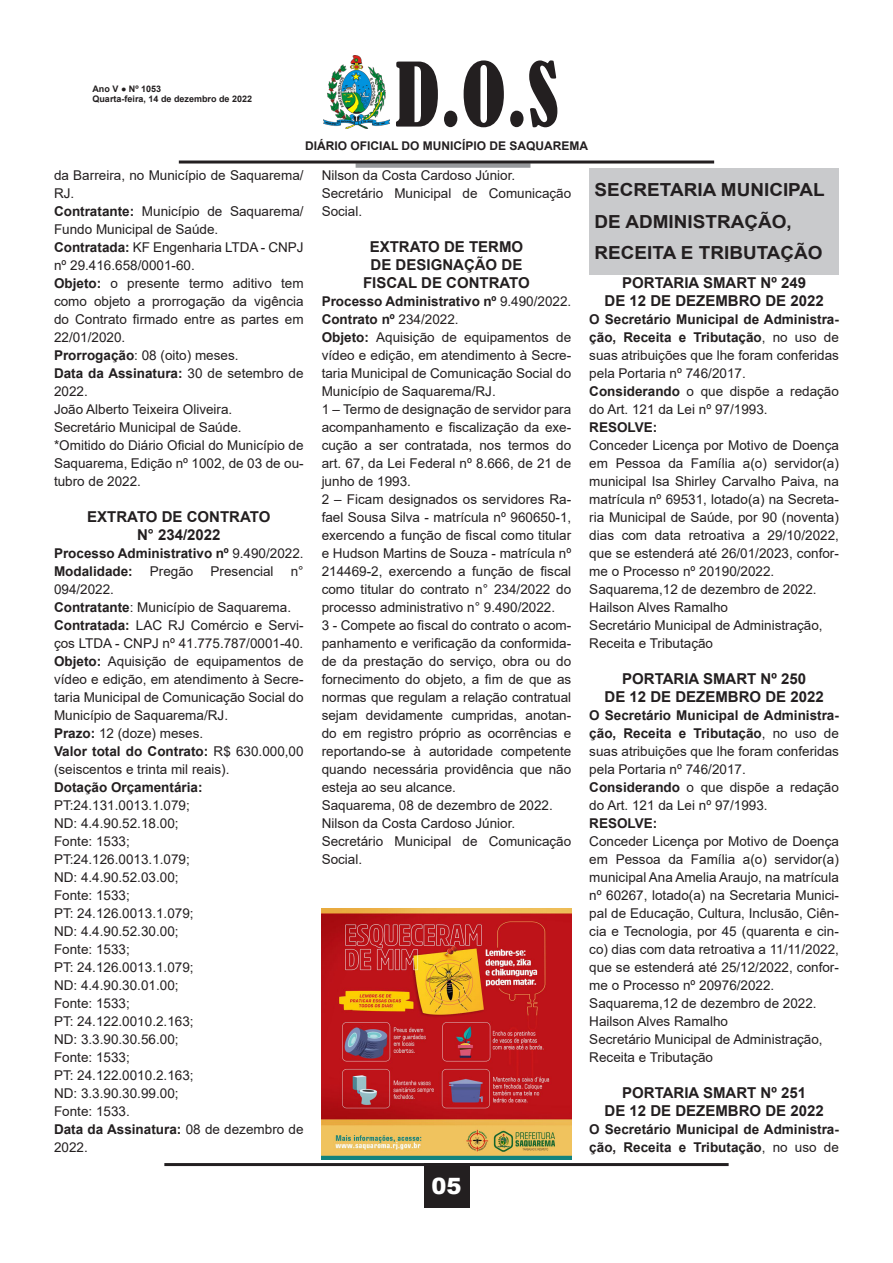
<style>
.page{position:relative;width:893px;height:1263px;background:#fff}
.page>*{position:absolute;margin:0;border:0;box-sizing:border-box;transform-origin:0 0}
.t1{font:condensed 82.5px "Bernard";color:#231f20}
.t2{font:900 22.5px "Arial";color:#fff}
.t3{font:700 18px "Arial";color:#231f20;scale:1.05 1}
.t4{font:700 15px "Arial";color:#231f20}
.t5{font:13.5px/18px "Arial";color:#231f20;text-align:justify}
.t6{font:700 13.5px/18px "Arial";color:#231f20}
.t7{font:700 12px "Arial";color:#231f20}
.t8{font:700 9px/10.8px "Arial";color:#231f20}
.s1{font-weight:700}
.s2{font-weight:400}
</style>
<div class="page">
<hr style="left:164px;top:1163px;width:565px;height:3px;background:#231f20">
<div style="left:424px;top:1163px;width:45px;height:45px;background:#231f20"></div>
<img style="left:324px;top:55px;width:65px;height:73px">
<div style="left:356px;top:163px;width:174px;height:5px;background:#97999c"></div>
<hr style="left:179px;top:161px;width:535px;height:3px;background:#231f20">
<div style="left:589px;top:168px;width:250px;height:107px;background:#c9cacc"></div>
<img style="left:322px;top:908px;width:249px;height:252px">
<p class="t8" style="left:92px;top:83px;width:161px">Ano V ● Nº 1053<br>Quarta-feira, 14 de dezembro de 2022</p>
<h1 class="t1" style="left:395px;top:47px;width:165px">D.O.S</h1>
<p class="t7" style="left:305px;top:137px;width:285px">DIÁRIO OFICIAL DO MUNICÍPIO DE SAQUAREMA</p>
<p class="t5" style="left:54px;top:166px;width:251px">da Barreira, no Município de Saquarema/<br>RJ.</p>
<p class="t5" style="left:54px;top:202px;width:251px"><span class="s1">Contratante:</span> Município de Saquarema/<br>Fundo Municipal de Saúde.</p>
<p class="t5" style="left:54px;top:238px;width:251px"><span class="s1">Contratada:</span> KF Engenharia LTDA - CNPJ nº 29.416.658/0001-60.</p>
<p class="t5" style="left:54px;top:274px;width:251px"><span class="s1">Objeto:</span> o presente termo aditivo tem como objeto a prorrogação da vigência do Contrato firmado entre as partes em 22/01/2020.</p>
<p class="t5" style="left:54px;top:346px;width:186px"><span class="s1">Prorrogação</span>: 08 (oito) meses.</p>
<p class="t5" style="left:54px;top:364px;width:251px"><span class="s1">Data da Assinatura:</span> 30 de setembro de<br>2022.</p>
<p class="t5" style="left:54px;top:400px;width:180px">João Alberto Teixeira Oliveira.</p>
<p class="t5" style="left:54px;top:418px;width:189px">Secretário Municipal de Saúde.</p>
<p class="t5" style="left:54px;top:436px;width:251px">*Omitido do Diário Oficial do Município de Saquarema, Edição nº 1002, de 03 de ou&shy;tubro de 2022.</p>
<p class="t4" style="left:87px;top:506px;width:185px">EXTRATO DE CONTRATO</p>
<p class="t4" style="left:137px;top:524px;width:85px">N° 234/2022</p>
<p class="t6" style="left:54px;top:544px;width:251px">Processo Administrativo nº <span class="s2">9.490/2022.</span></p>
<p class="t6" style="left:54px;top:562px;width:80px">Modalidade:</p>
<p class="t5" style="left:150px;top:562px;width:45px">Pregão</p>
<p class="t5" style="left:211px;top:562px;width:65px">Presencial</p>
<p class="t5" style="left:291px;top:562px;width:14px">n°</p>
<p class="t5" style="left:54px;top:580px;width:62px">094/2022.</p>
<p class="t5" style="left:54px;top:598px;width:239px"><span class="s1">Contratante</span>: Município de Saquarema.</p>
<p class="t5" style="left:54px;top:616px;width:251px"><span class="s1">Contratada:</span> LAC RJ Comércio e Servi&shy;ços LTDA - CNPJ nº 41.775.787/0001-40.</p>
<p class="t5" style="left:54px;top:652px;width:251px"><span class="s1">Objeto:</span> Aquisição de equipamentos de vídeo e edição, em atendimento à Secre&shy;taria Municipal de Comunicação Social do Município de Saquarema/RJ.</p>
<p class="t5" style="left:54px;top:724px;width:151px"><span class="s1">Prazo:</span> 12 (doze) meses.</p>
<p class="t5" style="left:54px;top:742px;width:251px"><span class="s1">Valor total do Contrato:</span> R$ 630.000,00 (seiscentos e trinta mil reais).</p>
<p class="t6" style="left:54px;top:778px;width:150px">Dotação Orçamentária:</p>
<p class="t5" style="left:54px;top:796px;width:137px">PT:24.131.0013.1.079;</p>
<p class="t5" style="left:54px;top:814px;width:126px">ND: 4.4.90.52.18.00;</p>
<p class="t5" style="left:54px;top:832px;width:77px">Fonte: 1533;</p>
<p class="t5" style="left:54px;top:850px;width:137px">PT:24.126.0013.1.079;</p>
<p class="t5" style="left:54px;top:868px;width:126px">ND: 4.4.90.52.03.00;</p>
<p class="t5" style="left:54px;top:886px;width:77px">Fonte: 1533;</p>
<p class="t5" style="left:54px;top:904px;width:141px">PT: 24.126.0013.1.079;</p>
<p class="t5" style="left:54px;top:922px;width:126px">ND: 4.4.90.52.30.00;</p>
<p class="t5" style="left:54px;top:940px;width:77px">Fonte: 1533;</p>
<p class="t5" style="left:54px;top:958px;width:141px">PT: 24.126.0013.1.079;</p>
<p class="t5" style="left:54px;top:976px;width:126px">ND: 4.4.90.30.01.00;</p>
<p class="t5" style="left:54px;top:994px;width:77px">Fonte: 1533;</p>
<p class="t5" style="left:54px;top:1012px;width:141px">PT: 24.122.0010.2.163;</p>
<p class="t5" style="left:54px;top:1030px;width:126px">ND: 3.3.90.30.56.00;</p>
<p class="t5" style="left:54px;top:1048px;width:77px">Fonte: 1533;</p>
<p class="t5" style="left:54px;top:1066px;width:141px">PT: 24.122.0010.2.163;</p>
<p class="t5" style="left:54px;top:1084px;width:126px">ND: 3.3.90.30.99.00;</p>
<p class="t5" style="left:54px;top:1102px;width:77px">Fonte: 1533.</p>
<p class="t5" style="left:54px;top:1120px;width:251px"><span class="s1">Data da Assinatura:</span> 08 de dezembro de<br>2022.</p>
<p class="t5" style="left:322px;top:166px;width:195px">Nilson da Costa Cardoso Júnior.</p>
<p class="t5" style="left:322px;top:184px;width:251px">Secretário Municipal de Comunicação</p>
<p class="t5" style="left:322px;top:202px;width:42px">Social.</p>
<p class="t4" style="left:370px;top:236px;width:155px">EXTRATO DE TERMO</p>
<p class="t4" style="left:371px;top:254px;width:153px">DE DESIGNAÇÃO DE</p>
<p class="t4" style="left:363px;top:272px;width:168px">FISCAL DE CONTRATO</p>
<p class="t6" style="left:322px;top:292px;width:251px">Processo Administrativo nº <span class="s2">9.490/2022.</span></p>
<p class="t6" style="left:322px;top:310px;width:138px">Contrato nº <span class="s2">234/2022.</span></p>
<p class="t5" style="left:322px;top:328px;width:251px"><span class="s1">Objeto:</span> Aquisição de equipamentos de vídeo e edição, em atendimento à Secre&shy;taria Municipal de Comunicação Social do Município de Saquarema/RJ.</p>
<p class="t5" style="left:322px;top:400px;width:251px">1 – Termo de designação de servidor para acompanhamento e fiscalização da exe&shy;cução a ser contratada, nos termos do art. 67, da Lei Federal nº 8.666, de 21 de junho de 1993.</p>
<p class="t5" style="left:322px;top:490px;width:251px">2 – Ficam designados os servidores Ra&shy;fael Sousa Silva - matrícula nº 960650-1, exercendo a função de fiscal como titular e Hudson Martins de Souza - matrícula nº 214469-2, exercendo a função de fiscal como titular do contrato n° 234/2022 do processo administrativo n° 9.490/2022.</p>
<p class="t5" style="left:322px;top:616px;width:251px">3 - Compete ao fiscal do contrato o acom&shy;panhamento e verificação da conformida&shy;de da prestação do serviço, obra ou do fornecimento do objeto, a fim de que as normas que regulam a relação contratual sejam devidamente cumpridas, anotan&shy;do em registro próprio as ocorrências e reportando-se à autoridade competente quando necessária providência que não esteja ao seu alcance.</p>
<p class="t5" style="left:322px;top:796px;width:233px">Saquarema, 08 de dezembro de 2022.</p>
<p class="t5" style="left:322px;top:814px;width:195px">Nilson da Costa Cardoso Júnior.</p>
<p class="t5" style="left:322px;top:832px;width:251px">Secretário Municipal de Comunicação</p>
<p class="t5" style="left:322px;top:850px;width:42px">Social.</p>
<h2 class="t2" style="left:431px;top:1170px;width:32px">05</h2>
<p class="t3" style="left:595px;top:177px;width:221px">SECRETARIA MUNICIPAL</p>
<p class="t3" style="left:595px;top:209px;width:189px">DE ADMINISTRAÇÃO,</p>
<p class="t3" style="left:595px;top:240px;width:219px">RECEITA E TRIBUTAÇÃO</p>
<p class="t4" style="left:622px;top:272px;width:185px">PORTARIA SMART Nº 249</p>
<p class="t4" style="left:604px;top:290px;width:221px">DE 12 DE DEZEMBRO DE 2022</p>
<p class="t5" style="left:589px;top:310px;width:251px"><span class="s1">O Secretário Municipal de Administra&shy;ção, Receita e Tributação</span>, no uso de suas atribuições que lhe foram conferidas pela Portaria nº 746/2017.</p>
<p class="t5" style="left:589px;top:382px;width:251px"><span class="s1">Considerando</span> o que dispõe a redação do Art. 121 da Lei nº 97/1993.</p>
<p class="t6" style="left:589px;top:418px;width:70px">RESOLVE:</p>
<p class="t5" style="left:589px;top:436px;width:251px">Conceder Licença por Motivo de Doença em Pessoa da Família a(o) servidor(a) municipal Isa Shirley Carvalho Paiva, na matrícula nº 69531, lotado(a) na Secreta&shy;ria Municipal de Saúde, por 90 (noventa) dias com data retroativa a 29/10/2022, que se estenderá até 26/01/2023, confor&shy;me o Processo nº 20190/2022.</p>
<p class="t5" style="left:589px;top:580px;width:229px">Saquarema,12 de dezembro de 2022.</p>
<p class="t5" style="left:589px;top:598px;width:140px">Hailson Alves Ramalho</p>
<p class="t5" style="left:589px;top:616px;width:235px">Secretário Municipal de Administração,</p>
<p class="t5" style="left:589px;top:634px;width:125px">Receita e Tributação</p>
<p class="t4" style="left:622px;top:668px;width:185px">PORTARIA SMART Nº 250</p>
<p class="t4" style="left:604px;top:686px;width:221px">DE 12 DE DEZEMBRO DE 2022</p>
<p class="t5" style="left:589px;top:706px;width:251px"><span class="s1">O Secretário Municipal de Administra&shy;ção, Receita e Tributação</span>, no uso de suas atribuições que lhe foram conferidas pela Portaria nº 746/2017.</p>
<p class="t5" style="left:589px;top:778px;width:251px"><span class="s1">Considerando</span> o que dispõe a redação do Art. 121 da Lei nº 97/1993.</p>
<p class="t6" style="left:589px;top:814px;width:70px">RESOLVE:</p>
<p class="t5" style="left:589px;top:832px;width:251px">Conceder Licença por Motivo de Doença em Pessoa da Família a(o) servidor(a) municipal Ana Amelia Araujo, na matrícula nº 60267, lotado(a) na Secretaria Munici&shy;pal de Educação, Cultura, Inclusão, Ciên&shy;cia e Tecnologia, por 45 (quarenta e cin&shy;co) dias com data retroativa a 11/11/2022, que se estenderá até 25/12/2022, confor&shy;me o Processo nº 20976/2022.</p>
<p class="t5" style="left:589px;top:994px;width:229px">Saquarema,12 de dezembro de 2022.</p>
<p class="t5" style="left:589px;top:1012px;width:140px">Hailson Alves Ramalho</p>
<p class="t5" style="left:589px;top:1030px;width:235px">Secretário Municipal de Administração,</p>
<p class="t5" style="left:589px;top:1048px;width:125px">Receita e Tributação</p>
<p class="t4" style="left:622px;top:1082px;width:185px">PORTARIA SMART Nº 251</p>
<p class="t4" style="left:604px;top:1100px;width:221px">DE 12 DE DEZEMBRO DE 2022</p>
<p class="t6" style="left:589px;top:1120px;width:251px">O Secretário Municipal de Administra&shy;ção, Receita e Tributação<span class="s2">, no uso de</span></p>
</div>
